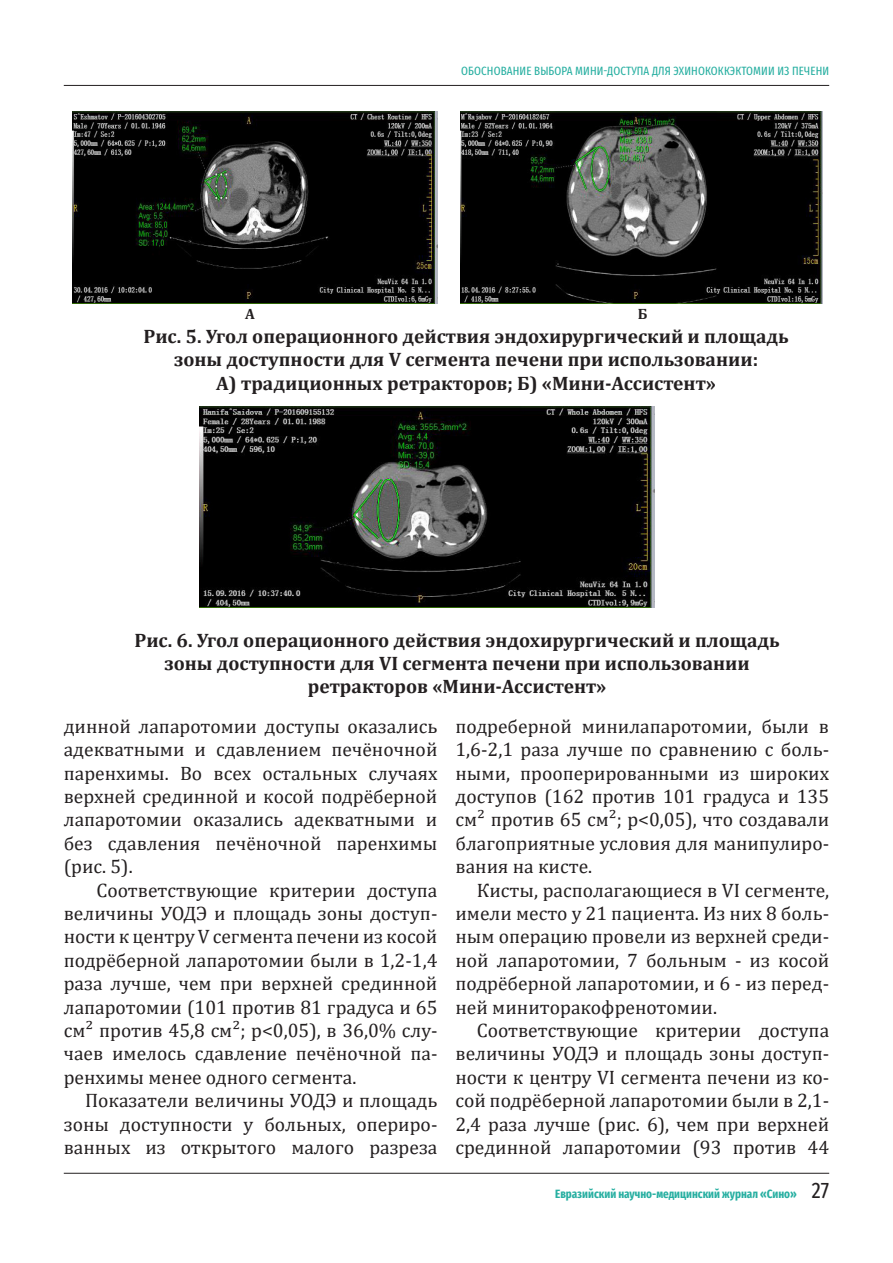
<style>
.page{position:relative;width:893px;height:1263px;background:#fff}
.page>*{position:absolute;margin:0;border:0;box-sizing:border-box;transform-origin:0 0}
.t1{font:19.5px/23.4px "Cambria";color:#231f20;text-align:justify}
.t2{font:700 19.5px/23.4px "Cambria";color:#231f20;text-align:center}
.t3{font:700 15px "Cambria";color:#231f20}
.t4{font:12px "Fira Sans Compressed";letter-spacing:.01em;color:#27afa1}
.t5{font:700 12px "Fira Sans Compressed";color:#27afa1}
.s1{font-weight:400;font-size:22.5px;color:#231f20}
</style>
<div class="page">
<hr style="left:64px;top:85px;width:765px;height:1px;background:#231f20">
<hr style="left:64px;top:1173px;width:765px;height:1px;background:#231f20">
<img style="left:73px;top:112px;width:364px;height:192px">
<img style="left:461px;top:112px;width:361px;height:191px">
<img style="left:200px;top:407px;width:455px;height:201px">
<p class="t4" style="left:461px;top:62px;width:369px">ОБОСНОВАНИЕ ВЫБОРА МИНИ-ДОСТУПА ДЛЯ ЭХИНОКОККЭКТОМИИ ИЗ ПЕЧЕНИ</p>
<p class="t3" style="left:245px;top:303px;width:11px">А</p>
<p class="t3" style="left:638px;top:303px;width:11px">Б</p>
<p class="t2" style="left:143px;top:324px;width:647px">Рис. 5. Угол операционного действия эндохирургический и площадь зоны доступности для V сегмента печени при использовании:<br>А) традиционных ретракторов; Б) «Мини-Ассистент»</p>
<p class="t2" style="left:134px;top:628px;width:647px">Рис. 6. Угол операционного действия эндохирургический и площадь зоны доступности для VI сегмента печени при использовании ретракторов «Мини-Ассистент»</p>
<p class="t1" style="left:64px;top:714px;width:375px">динной лапаротомии доступы оказались адекватными и сдавлением печёночной паренхимы. Во всех остальных случаях верхней срединной и косой подрёберной лапаротомии оказались адекватными и без сдавления печёночной паренхимы (рис. 5).</p>
<p class="t1" style="left:64px;top:878px;width:375px;text-indent:33px">Соответствующие критерии доступа величины УОДЭ и площадь зоны доступ&shy;ности к центру V сегмента печени из косой подрёберной лапаротомии были в 1,2-1,4 раза лучше, чем при верхней срединной лапаротомии (101 против 81 градуса и 65 см² против 45,8 см²; р&lt;0,05), в 36,0% слу&shy;чаев имелось сдавление печёночной па&shy;ренхимы менее одного сегмента.</p>
<p class="t1" style="left:64px;top:1089px;width:375px;text-indent:21px">Показатели величины УОДЭ и площадь зоны доступности у больных, опериро&shy;ванных из открытого малого разреза</p>
<p class="t1" style="left:455px;top:714px;width:375px">подреберной минилапаротомии, были в 1,6-2,1 раза лучше по сравнению с боль&shy;ными, прооперированными из широких доступов (162 против 101 градуса и 135 см² против 65 см²; р&lt;0,05), что создавали благоприятные условия для манипулиро&shy;вания на кисте.</p>
<p class="t1" style="left:455px;top:878px;width:375px;text-indent:21px">Кисты, располагающиеся в VI сегменте, имели место у 21 пациента. Из них 8 боль&shy;ным операцию провели из верхней среди&shy;ной лапаротомии, 7 больным - из косой подрёберной лапаротомии, и 6 - из перед&shy;ней миниторакофренотомии.</p>
<p class="t1" style="left:455px;top:1018px;width:375px;text-indent:21px">Соответствующие критерии доступа величины УОДЭ и площадь зоны доступ&shy;ности к центру VI сегмента печени из ко&shy;сой подрёберной лапаротомии были в 2,1- 2,4 раза лучше (рис. 6), чем при верхней срединной лапаротомии (93 против 44</p>
<p class="t5" style="left:555px;top:1184px;width:275px">Евразийский научно-медицинский журнал «Сино» <span class="s1">27</span></p>
</div>
